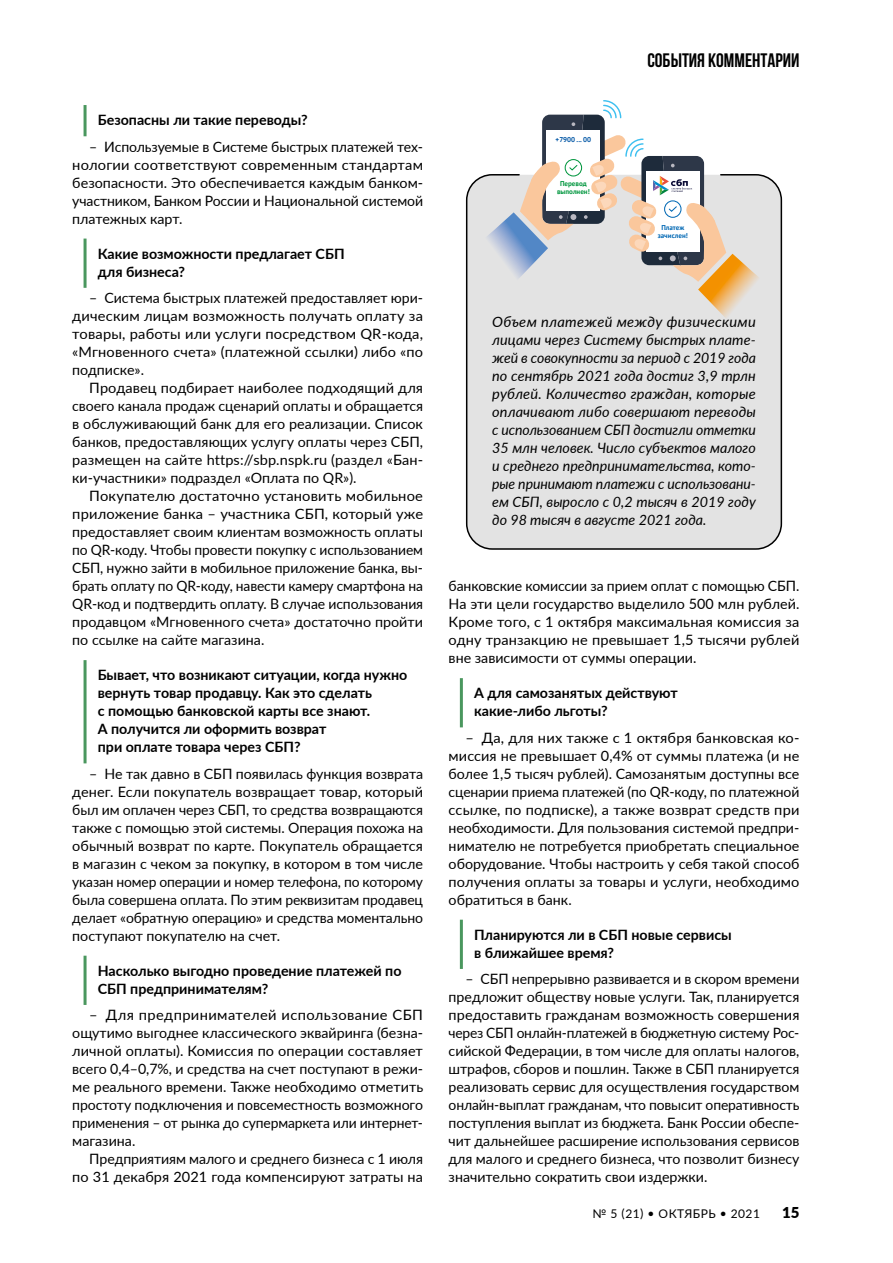
<style>
.page{position:relative;width:893px;height:1263px;background:#fff}
.page>*{position:absolute;margin:0;border:0;box-sizing:border-box;transform-origin:0 0}
.t1{font:700 19.5px "Bebas Neue";color:#000}
.t2{font:900 15px "Lato";color:#000}
.t3{font:14.25px/18px "Lato";color:#000;text-align:justify}
.t4{font:italic 14.25px/18px "Lato";color:#000;text-align:justify}
.t5{font:700 14.25px/18px "Lato";color:#000}
.t6{font:12px "Lato";letter-spacing:.04em;color:#000}
.t7{font:700 7.05px/8.4px "PT Sans";color:#00963e;text-align:center}
.t8{font:700 7.05px/8.4px "PT Sans";color:#0068b4;text-align:center}
.t9{font:700 7.05px "PT Sans";color:#0056a5}
</style>
<div class="page">
<hr style="left:84px;top:105px;width:3px;height:31px;background:#4a975e">
<hr style="left:84px;top:239px;width:3px;height:49px;background:#4a975e">
<hr style="left:84px;top:660px;width:3px;height:103px;background:#4a975e">
<hr style="left:84px;top:956px;width:3px;height:49px;background:#4a975e">
<hr style="left:460px;top:678px;width:3px;height:49px;background:#4a975e">
<hr style="left:460px;top:920px;width:3px;height:49px;background:#4a975e">
<div style="left:467px;top:175px;width:314px;height:374px;background:#e3e3e3;border-radius:26px"></div>
<svg style="left:482px;top:100px;width:281px;height:218px"></svg>
<div style="left:466px;top:174px;width:316px;height:376px;border:2px solid #000;border-radius:26px"></div>
<p class="t5" style="left:98px;top:110px;width:211px">Безопасны ли такие переводы?</p>
<p class="t3" style="left:72px;top:137px;width:352px;text-indent:17px">– Используемые в Системе быстрых платежей тех&shy;нологии соответствуют современным стандартам безопасности. Это обеспечивается каждым банком&shy;участником, Банком России и Национальной системой платежных карт.</p>
<p class="t5" style="left:98px;top:244px;width:248px">Какие возможности предлагает СБП для бизнеса?</p>
<p class="t3" style="left:72px;top:288px;width:352px;text-indent:17px">– Система быстрых платежей предоставляет юри&shy;дическим лицам возможность получать оплату за товары, работы или услуги посредством QR‑кода, «Мгновенного счета» (платежной ссылки) либо «по подписке».</p>
<p class="t3" style="left:72px;top:378px;width:352px;text-indent:17px">Продавец подбирает наиболее подходящий для своего канала продаж сценарий оплаты и обращается в обслуживающий банк для его реализации. Список банков, предоставляющих услугу оплаты через СБП, размещен на сайте https://sbp.nspk.ru (раздел «Бан&shy;ки-участники» подраздел «Оплата по QR»).</p>
<p class="t3" style="left:72px;top:486px;width:352px;text-indent:17px">Покупателю достаточно установить мобильное приложение банка – участника СБП, который уже предоставляет своим клиентам возможность оплаты по QR‑коду. Чтобы провести покупку с использованием СБП, нужно зайти в мобильное приложение банка, вы&shy;брать оплату по QR‑коду, навести камеру смартфона на QR‑код и подтвердить оплату. В случае использования продавцом «Мгновенного счета» достаточно пройти по ссылке на сайте магазина.</p>
<p class="t5" style="left:98px;top:665px;width:311px">Бывает, что возникают ситуации, когда нужно вернуть товар продавцу. Как это сделать<br>с помощью банковской карты все знают.<br>А получится ли оформить возврат<br>при оплате товара через СБП?</p>
<p class="t3" style="left:72px;top:764px;width:352px;text-indent:17px">– Не так давно в СБП появилась функция возврата денег. Если покупатель возвращает товар, который был им оплачен через СБП, то средства возвращаются также с помощью этой системы. Операция похожа на обычный возврат по карте. Покупатель обращается в магазин с чеком за покупку, в котором в том числе указан номер операции и номер телефона, по которому была совершена оплата. По этим реквизитам продавец делает «обратную операцию» и средства моментально поступают покупателю на счет.</p>
<p class="t5" style="left:98px;top:961px;width:305px">Насколько выгодно проведение платежей по<br>СБП предпринимателям?</p>
<p class="t3" style="left:72px;top:1005px;width:352px;text-indent:17px">– Для предпринимателей использование СБП ощутимо выгоднее классического эквайринга (безна&shy;личной оплаты). Комиссия по операции составляет всего 0,4–0,7%, и средства на счет поступают в режи&shy;ме реального времени. Также необходимо отметить простоту подключения и повсеместность возможного применения – от рынка до супермаркета или интернет&shy;магазина.</p>
<p class="t3" style="left:72px;top:1149px;width:352px;text-align:right">Предприятиям малого и среднего бизнеса с 1 июля по 31 декабря 2021 года компенсируют затраты на</p>
<p class="t9" style="left:556px;top:135px;width:37px">+7900 ... 00</p>
<p class="t7" style="left:557px;top:179px;width:34px">Перевод выполнен!</p>
<h1 class="t1" style="left:647px;top:50px;width:154px">СОБЫТИЯ КОММЕНТАРИИ</h1>
<p class="t8" style="left:658px;top:223px;width:32px">Платеж зачислен!</p>
<p class="t4" style="left:492px;top:313px;width:265px">Объем платежей между физическими лицами через Систему быстрых плате&shy;жей в совокупности за период с 2019 года по сентябрь 2021 года достиг 3,9 трлн рублей. Количество граждан, которые оплачивают либо совершают переводы с использованием СБП достигли отметки 35 млн человек. Число субъектов малого и среднего предпринимательства, кото&shy;рые принимают платежи с использовани&shy;ем СБП, выросло с 0,2 тысяч в 2019 году до 98 тысяч в августе 2021 года.</p>
<p class="t3" style="left:449px;top:576px;width:352px">банковские комиссии за прием оплат с помощью СБП.<br>На эти цели государство выделило 500 млн рублей.<br>Кроме того, с 1 октября максимальная комиссия за одну транзакцию не превышает 1,5 тысячи рублей вне зависимости от суммы операции.</p>
<p class="t5" style="left:474px;top:683px;width:205px">А для самозанятых действуют какие-либо льготы?</p>
<p class="t3" style="left:449px;top:728px;width:352px;text-indent:17px">– Да, для них также с 1 октября банковская ко&shy;миссия не превышает 0,4% от суммы платежа (и не более 1,5 тысяч рублей). Самозанятым доступны все сценарии приема платежей (по QR‑коду, по платежной ссылке, по подписке), а также возврат средств при необходимости. Для пользования системой предпри&shy;нимателю не потребуется приобретать специальное оборудование. Чтобы настроить у себя такой способ получения оплаты за товары и услуги, необходимо обратиться в банк.</p>
<p class="t5" style="left:474px;top:925px;width:259px">Планируются ли в СБП новые сервисы в ближайшее время?</p>
<p class="t3" style="left:449px;top:969px;width:352px;text-indent:17px">– СБП непрерывно развивается и в скором времени предложит обществу новые услуги. Так, планируется предоставить гражданам возможность совершения через СБП онлайн-платежей в бюджетную систему Рос&shy;сийской Федерации, в том числе для оплаты налогов, штрафов, сборов и пошлин. Также в СБП планируется реализовать сервис для осуществления государством онлайн-выплат гражданам, что повысит оперативность поступления выплат из бюджета. Банк России обеспе&shy;чит дальнейшее расширение использования сервисов для малого и среднего бизнеса, что позволит бизнесу значительно сократить свои издержки.</p>
<p class="t6" style="left:593px;top:1205px;width:169px">№ 5 (21) • ОКТЯБРЬ • 2021</p>
<p class="t2" style="left:782px;top:1201px;width:19px">15</p>
</div>
